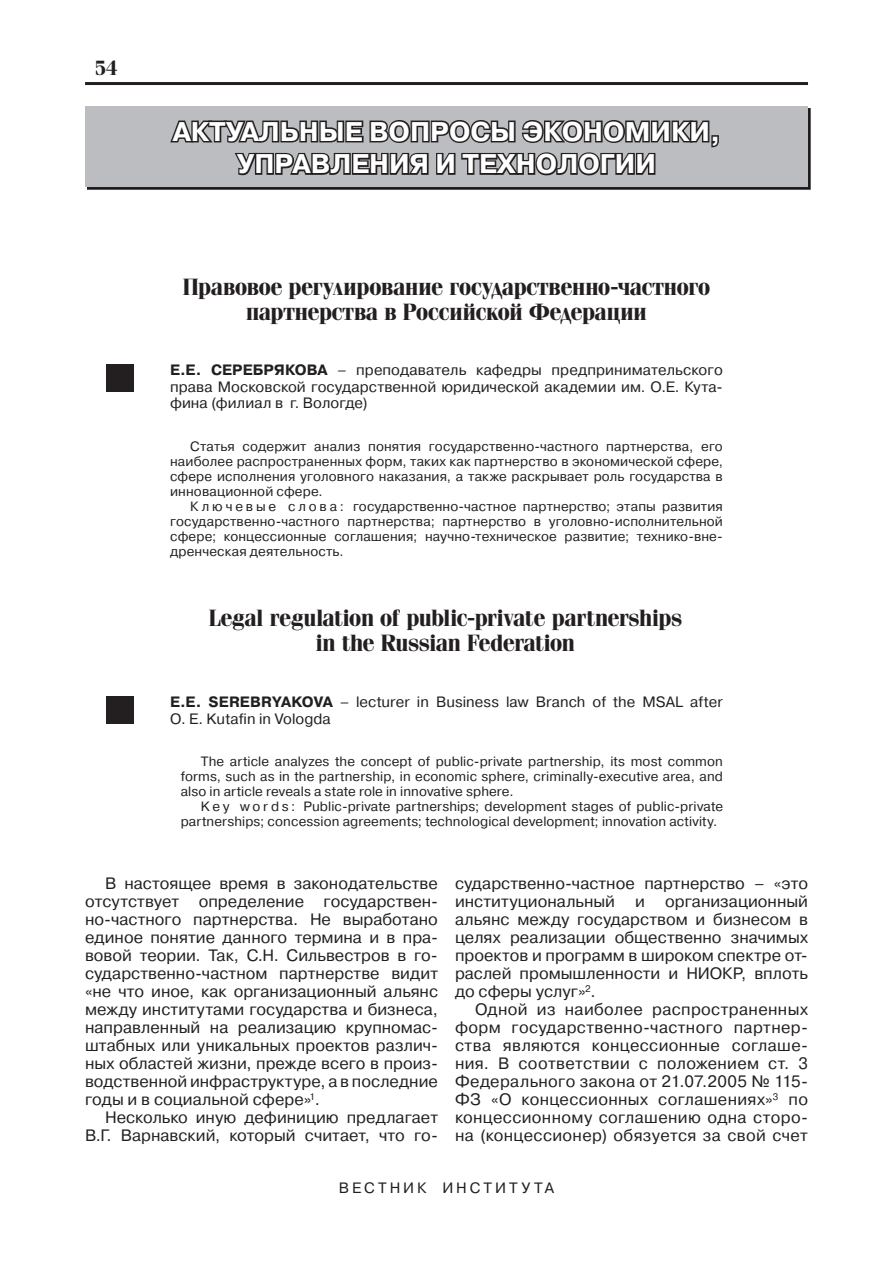
<style>
.page{position:relative;width:893px;height:1263px;background:#fff}
.page>*{position:absolute;margin:0;border:0;box-sizing:border-box;transform-origin:0 0}
.t1{font:700 27px/32.4px "Pragmatica C";color:#fff;text-align:center}
.t2{font:700 24px/25.5px "Simeiz";letter-spacing:-.005em;color:#231f20;text-align:center}
.t3{font:700 21px "Simeiz";color:#231f20}
.t4{font:16.5px/18px "Pragmatica C";color:#231f20;text-align:justify}
.t5{font:15px/16.5px "Pragmatica C";letter-spacing:.005em;color:#231f20;text-align:justify}
.t6{font:15px "Pragmatica C";letter-spacing:.2em;color:#231f20}
.t7{font:13.5px/15px "Pragmatica C";letter-spacing:.01em;color:#231f20;text-align:justify}
.s1{font-weight:700}
</style>
<div class="page">
<hr style="left:85px;top:82px;width:723px;height:3px;background:#231f20">
<div style="left:85px;top:106px;width:723px;height:81px;background:#bbbdc0"></div>
<svg style="left:168px;top:120px;width:552px;height:70px"></svg>
<div style="left:106px;top:364px;width:28px;height:27px;background:#231f20"></div>
<div style="left:106px;top:696px;width:28px;height:27px;background:#231f20"></div>
<p class="t3" style="left:95px;top:59px;width:25px">54</p>
<h1 class="t1" style="left:173px;top:118px;width:549px">АКТУАЛЬНЫЕ ВОПРОСЫ ЭКОНОМИКИ,<br>УПРАВЛЕНИЯ И ТЕХНОЛОГИИ</h1>
<h2 class="t2" style="left:183px;top:275px;width:529px">Правовое регулирование государственно-частного партнерства в Российской Федерации</h2>
<p class="t5" style="left:170px;top:363px;width:554px"><span class="s1">Е.Е. СЕРЕБРЯКОВА</span> – преподаватель кафедры предпринимательского права Московской государственной юридической академии им. О.Е. Кута&shy;фина (филиал в г. Вологде)</p>
<p class="t7" style="left:170px;top:440px;width:554px;text-indent:20px">Статья содержит анализ понятия государственно-частного партнерства, его наиболее распространенных форм, таких как партнерство в экономической сфере, сфере исполнения уголовного наказания, а также раскрывает роль государства в инновационной сфере.</p>
<p class="t7" style="left:170px;top:500px;width:554px;text-indent:20px">К л ю ч е в ы е с л о в а : государственно-частное партнерство; этапы развития государственно-частного партнерства; партнерство в уголовно-исполнительной сфере; концессионные соглашения; научно-техническое развитие; технико-вне&shy;дренческая деятельность.</p>
<h2 class="t2" style="left:209px;top:607px;width:475px">Legal regulation of public-private partnerships in the Russian Federation</h2>
<p class="t5" style="left:170px;top:695px;width:554px"><span class="s1">Е.Е. SEREBRYAKOVA</span> – lecturer in Business law Branch of the MSAL after<br>O. E. Kutafin in Vologda</p>
<p class="t7" style="left:181px;top:754px;width:544px;text-indent:20px">The article analyzes the concept of public-private partnership, its most common forms, such as in the partnership, in economic sphere, criminally-executive area, and also in article reveals a state role in innovative sphere.</p>
<p class="t7" style="left:181px;top:799px;width:544px;text-indent:20px">K e y w o r d s : Public-private partnerships; development stages of public-private partnerships; concession agreements; technological development; innovation activity.</p>
<p class="t4" style="left:85px;top:876px;width:355px;text-indent:20px">В настоящее время в законодательстве отсутствует определение государствен&shy;но-частного партнерства. Не выработано единое понятие данного термина и в пра&shy;вовой теории. Так, С.Н. Сильвестров в го&shy;сударственно-частном партнерстве видит «не что иное, как организационный альянс между институтами государства и бизнеса, направленный на реализацию крупномас&shy;штабных или уникальных проектов различ&shy;ных областей жизни, прежде всего в произ&shy;водственной инфраструктуре, а в последние годы и в социальной сфере»<sup>1</sup>.</p>
<p class="t4" style="left:85px;top:1110px;width:354px;text-align:right">Несколько иную дефиницию предлагает<br>В.Г. Варнавский, который считает, что го-</p>
<p class="t4" style="left:455px;top:876px;width:354px">сударственно-частное партнерство – «это институциональный и организационный альянс между государством и бизнесом в целях реализации общественно значимых проектов и программ в широком спектре от&shy;раслей промышленности и НИОКР, вплоть до сферы услуг»<sup>2</sup>.</p>
<p class="t4" style="left:455px;top:1002px;width:354px;text-indent:20px">Одной из наиболее распространенных форм государственно-частного партнер&shy;ства являются концессионные соглаше&shy;ния. В соответствии с положением ст. 3<br>Федерального закона от 21.07.2005 № 115- ФЗ «О концессионных соглашениях»<sup>3</sup> по концессионному соглашению одна сторо&shy;на (концессионер) обязуется за свой счет</p>
<p class="t6" style="left:339px;top:1182px;width:217px">ВЕСТНИК ИНСТИТУТА</p>
</div>
